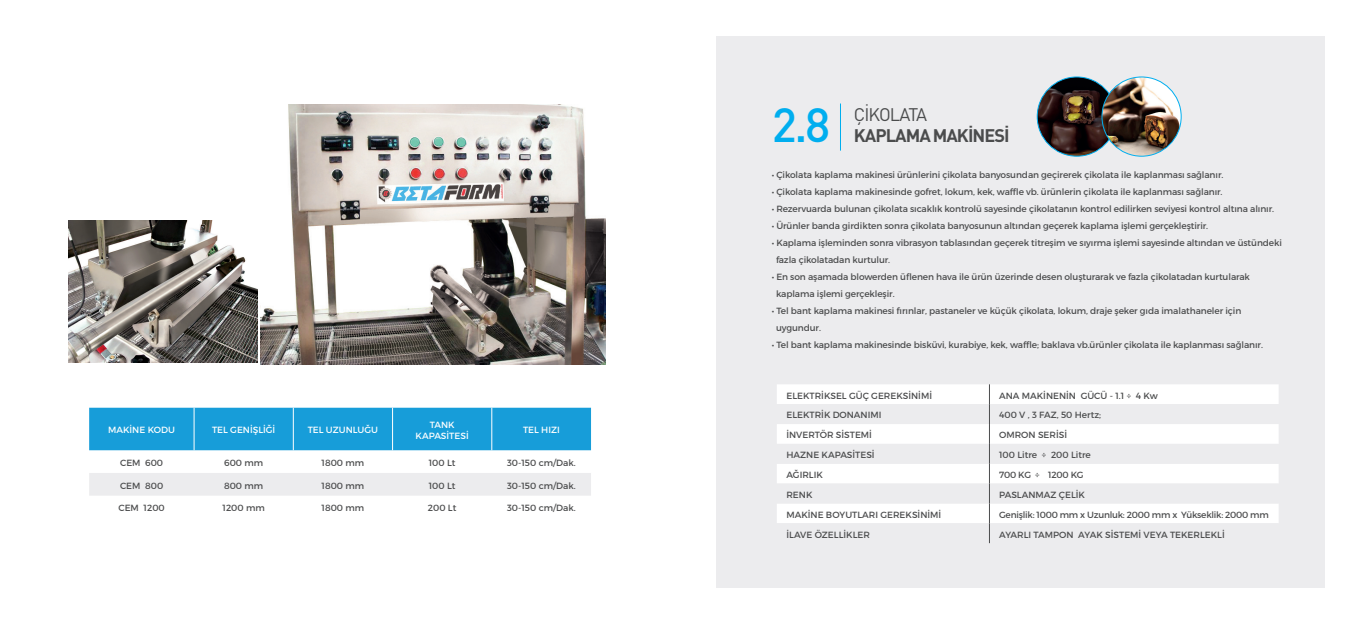
<style>
.page{position:relative;width:1361px;height:624px;background:#fff}
.page>*{position:absolute;margin:0;border:0;box-sizing:border-box;transform-origin:0 0}
.t1{font:47.2px "DIM Med";color:#00aeef}
.t2{font:18px "DIM Bol";letter-spacing:-.05em;color:#4b4c4d}
.t3{font:18px "DIM Reg";letter-spacing:-.05em;color:#4b4c4d}
.t4{font:9px "Montserrat";letter-spacing:-.01em;color:#4b4c4d}
.t5{font:9px "Montserrat";color:#fff}
</style>
<div class="page">
<div style="left:716px;top:36px;width:609px;height:552px;background:#ececee"></div>
<hr style="left:840px;top:103px;width:1px;height:48px;background:#00aeef">
<div style="left:777px;top:384px;width:501px;height:20px;background:#fff"></div>
<svg style="left:777px;top:424px;width:501px;height:99px;fill:#fff"></svg>
<svg style="left:989px;top:384px;width:1px;height:159px"></svg>
<div style="left:89px;top:407px;width:502px;height:43px;background:#179dd9"></div>
<div style="left:89px;top:473px;width:502px;height:22px;background:#ececee"></div>
<hr style="left:194px;top:407px;width:1px;height:43px;background:#fff">
<hr style="left:293px;top:407px;width:1px;height:43px;background:#fff">
<hr style="left:392px;top:407px;width:1px;height:43px;background:#fff">
<hr style="left:491px;top:407px;width:1px;height:43px;background:#fff">
<img style="left:1037px;top:77px;width:79px;height:79px;border-radius:40px">
<img style="left:1102px;top:77px;width:79px;height:79px;border-radius:40px">
<div style="left:1101px;top:77px;width:80px;height:80px;border:1px solid #00aeef;border-radius:50%"></div>
<img style="left:68px;top:220px;width:189px;height:142px">
<img style="left:260px;top:105px;width:346px;height:259px">
<p class="t5" style="left:108px;top:424px;width:68px">MAKİNE KODU</p>
<p class="t5" style="left:212px;top:424px;width:65px">TEL GENİŞLİĞİ</p>
<p class="t5" style="left:308px;top:424px;width:72px">TEL UZUNLUĞU</p>
<p class="t5" style="left:430px;top:419px;width:26px">TANK</p>
<p class="t5" style="left:416px;top:430px;width:55px">KAPASİTESİ</p>
<p class="t5" style="left:523px;top:424px;width:38px">TEL HIZI</p>
<p class="t4" style="left:120px;top:457px;width:45px">CEM 600</p>
<p class="t4" style="left:224px;top:457px;width:41px">600 mm</p>
<p class="t4" style="left:322px;top:457px;width:44px">1800 mm</p>
<p class="t4" style="left:429px;top:457px;width:28px">100 Lt</p>
<p class="t4" style="left:507px;top:457px;width:70px">30-150 cm/Dak.</p>
<p class="t4" style="left:120px;top:480px;width:45px">CEM 800</p>
<p class="t4" style="left:224px;top:480px;width:41px">800 mm</p>
<p class="t4" style="left:322px;top:480px;width:44px">1800 mm</p>
<p class="t4" style="left:429px;top:480px;width:28px">100 Lt</p>
<p class="t4" style="left:507px;top:480px;width:70px">30-150 cm/Dak.</p>
<p class="t4" style="left:118px;top:502px;width:48px">CEM 1200</p>
<p class="t4" style="left:222px;top:502px;width:44px">1200 mm</p>
<p class="t4" style="left:322px;top:502px;width:44px">1800 mm</p>
<p class="t4" style="left:428px;top:502px;width:30px">200 Lt</p>
<p class="t4" style="left:507px;top:502px;width:70px">30-150 cm/Dak.</p>
<p class="t1" style="left:771px;top:95px;width:60px">2.8</p>
<p class="t3" style="left:854px;top:103px;width:75px">ÇİKOLATA</p>
<p class="t2" style="left:854px;top:124px;width:157px">KAPLAMA MAKİNESİ</p>
<p class="t4" style="left:771px;top:169px;width:453px">• Çikolata kaplama makinesi ürünlerini çikolata banyosundan geçirerek çikolata ile kaplanması sağlanır.</p>
<p class="t4" style="left:771px;top:186px;width:452px">• Çikolata kaplama makinesinde gofret, lokum, kek, waffle vb. ürünlerin çikolata ile kaplanması sağlanır.</p>
<p class="t4" style="left:771px;top:203px;width:504px">• Rezervuarda bulunan çikolata sıcaklık kontrolü sayesinde çikolatanın kontrol edilirken seviyesi kontrol altına alınır.</p>
<p class="t4" style="left:771px;top:220px;width:438px">• Ürünler banda girdikten sonra çikolata banyosunun altından geçerek kaplama işlemi gerçekleştirir.</p>
<p class="t4" style="left:771px;top:237px;width:512px">• Kaplama işleminden sonra vibrasyon tablasından geçerek titreşim ve sıyırma işlemi sayesinde altından ve üstündeki</p>
<p class="t4" style="left:776px;top:254px;width:116px">fazla çikolatadan kurtulur.</p>
<p class="t4" style="left:771px;top:271px;width:480px">• En son aşamada blowerden üflenen hava ile ürün üzerinde desen oluşturarak ve fazla çikolatadan kurtularak</p>
<p class="t4" style="left:776px;top:288px;width:120px">kaplama işlemi gerçekleşir.</p>
<p class="t4" style="left:771px;top:305px;width:471px">• Tel bant kaplama makinesi fırınlar, pastaneler ve küçük çikolata, lokum, draje şeker gıda imalathaneler için</p>
<p class="t4" style="left:776px;top:322px;width:46px">uygundur.</p>
<p class="t4" style="left:771px;top:339px;width:493px">• Tel bant kaplama makinesinde bisküvi, kurabiye, kek, waffle; baklava vb.ürünler çikolata ile kaplanması sağlanır.</p>
<p class="t4" style="left:786px;top:390px;width:147px">ELEKTRİKSEL GÜÇ GEREKSİNİMİ</p>
<p class="t4" style="left:999px;top:390px;width:160px">ANA MAKİNENİN GÜCÜ - 1.1 ÷ 4 Kw</p>
<p class="t4" style="left:786px;top:409px;width:96px">ELEKTRİK DONANIMI</p>
<p class="t4" style="left:999px;top:409px;width:104px">400 V , 3 FAZ, 50 Hertz;</p>
<p class="t4" style="left:786px;top:429px;width:87px">İNVERTÖR SİSTEMİ</p>
<p class="t4" style="left:999px;top:429px;width:69px">OMRON SERİSİ</p>
<p class="t4" style="left:786px;top:449px;width:90px">HAZNE KAPASİTESİ</p>
<p class="t4" style="left:999px;top:449px;width:93px">100 Litre ÷ 200 Litre</p>
<p class="t4" style="left:786px;top:469px;width:38px">AĞIRLIK</p>
<p class="t4" style="left:999px;top:469px;width:86px">700 KG ÷ 1200 KG</p>
<p class="t4" style="left:786px;top:489px;width:28px">RENK</p>
<p class="t4" style="left:999px;top:489px;width:87px">PASLANMAZ ÇELİK</p>
<p class="t4" style="left:786px;top:509px;width:156px">MAKİNE BOYUTLARI GEREKSİNİMİ</p>
<p class="t4" style="left:999px;top:509px;width:271px">Genişlik: 1000 mm x Uzunluk: 2000 mm x Yükseklik: 2000 mm</p>
<p class="t4" style="left:786px;top:529px;width:85px">İLAVE ÖZELLİKLER</p>
<p class="t4" style="left:999px;top:529px;width:227px">AYARLI TAMPON AYAK SİSTEMİ VEYA TEKERLEKLİ</p>
</div>
